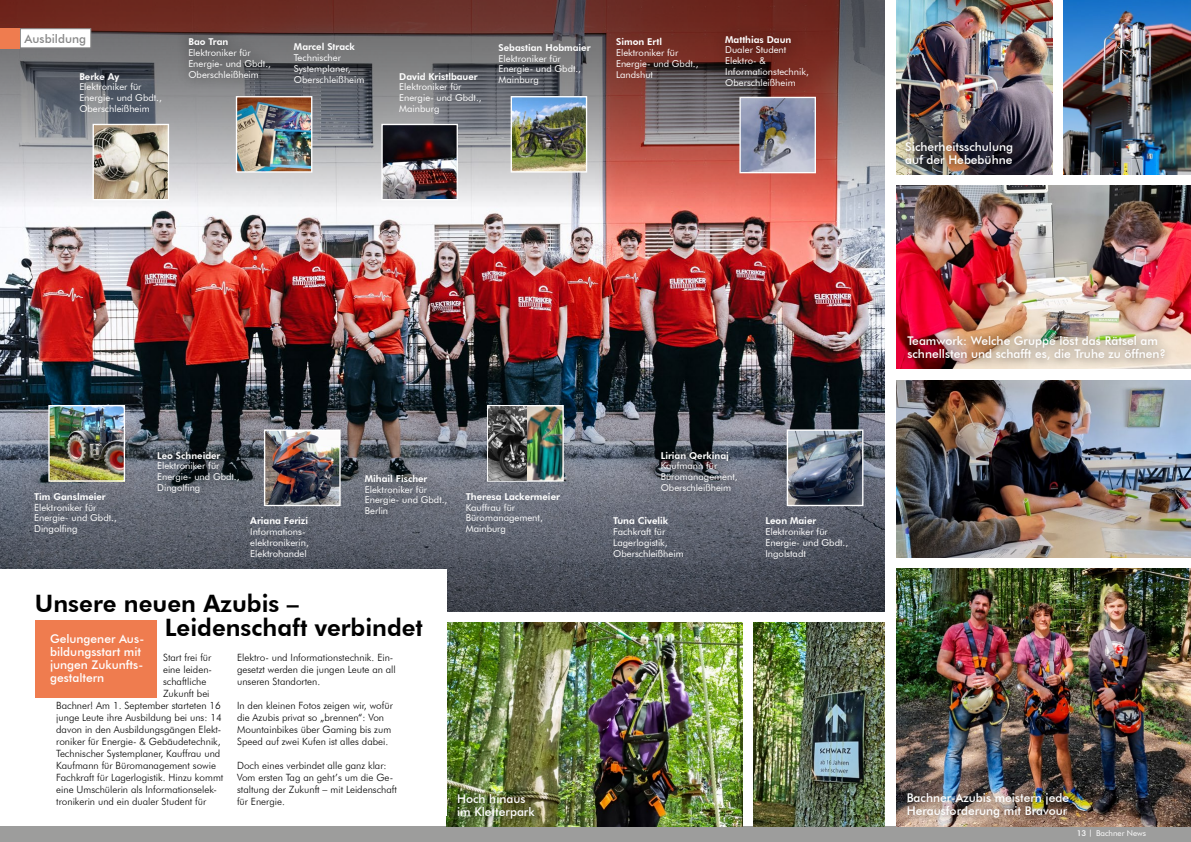
<style>
.page{position:relative;width:1191px;height:842px;background:#fff}
.page>*{position:absolute;margin:0;border:0;box-sizing:border-box;transform-origin:0 0}
.t1{font:800 24px/24px "Futura BT";color:#000}
.t2{font:500 12px/13px "Futura BT";color:#fff}
.t3{font:500 12px "Futura BT";color:#878787}
.t4{font:300 10px/12px "Futura BT";color:#000}
.t5{font:9.5px/10.8px "Futura BT";color:#fff}
.t6{font:800 9.5px "Futura BT";color:#fff}
.t7{font:9.4px/10.8px "Futura BT";color:#fff}
.t8{font:800 9.4px "Futura BT";color:#fff}
.t9{font:8px "Futura BT";color:#fff}
.s1{font-weight:500}
</style>
<div class="page">
<div style="left:0;top:826px;width:1191px;height:16px;background:#9d9d9c"></div>
<img style="left:0;top:208px;width:884px;height:167px">
<svg style="left:0;top:0;width:884px;height:208px;background:#907675"></svg>
<img style="left:896px;top:186px;width:295px;height:183px">
<img style="left:741px;top:105px;width:73px;height:66px">
<div style="left:739px;top:97px;width:77px;height:76px;border:1px solid #fff"></div>
<div style="left:712px;top:23px;width:112px;height:82px;background:#000;opacity:.75"></div>
<img style="left:896px;top:0;width:156px;height:174px">
<img style="left:896px;top:380px;width:295px;height:177px">
<img style="left:1064px;top:0;width:127px;height:175px">
<div style="left:897px;top:134px;width:124px;height:39px;background:#000;opacity:.7"></div>
<div style="left:899px;top:328px;width:274px;height:41px;background:#000;opacity:.7"></div>
<img style="left:896px;top:568px;width:295px;height:258px">
<img style="left:754px;top:622px;width:130px;height:204px">
<div style="left:898px;top:784px;width:179px;height:42px;background:#000;opacity:.7"></div>
<svg style="left:0;top:375px;width:884px;height:236px;background:#4c525d"></svg>
<div style="left:20px;top:28px;width:71px;height:20px;background:#fff;border:1px solid #878787"></div>
<div style="left:0;top:28px;width:20px;height:20px;background:#ef7c4f"></div>
<img style="left:446px;top:622px;width:296px;height:204px">
<img style="left:95px;top:126px;width:72px;height:72px">
<div style="left:93px;top:124px;width:76px;height:76px;border:1px solid #fff"></div>
<div style="left:177px;top:26px;width:103px;height:64px;background:#000;opacity:.74"></div>
<img style="left:238px;top:98px;width:72px;height:73px">
<div style="left:236px;top:96px;width:76px;height:77px;border:1px solid #fff"></div>
<div style="left:0;top:569px;width:446px;height:247px;background:#fff"></div>
<div style="left:36px;top:621px;width:121px;height:77px;background:#ef7c4f"></div>
<div style="left:451px;top:788px;width:94px;height:41px;background:#000;opacity:.7"></div>
<img style="left:50px;top:407px;width:73px;height:73px">
<div style="left:48px;top:405px;width:77px;height:77px;border:1px solid #fff"></div>
<img style="left:266px;top:431px;width:73px;height:73px">
<div style="left:264px;top:429px;width:77px;height:77px;border:1px solid #fff"></div>
<img style="left:526px;top:407px;width:36px;height:73px">
<div style="left:487px;top:405px;width:77px;height:77px;border:1px solid #fff"></div>
<img style="left:488px;top:406px;width:38px;height:74px">
<img style="left:788px;top:431px;width:73px;height:73px">
<div style="left:786px;top:429px;width:77px;height:77px;border:1px solid #fff"></div>
<div style="left:358px;top:468px;width:99px;height:57px;background:#000;opacity:.6"></div>
<div style="left:151px;top:445px;width:98px;height:59px;background:#000;opacity:.6"></div>
<div style="left:654px;top:445px;width:93px;height:57px;background:#000;opacity:.6"></div>
<img style="left:383px;top:126px;width:73px;height:72px">
<div style="left:381px;top:124px;width:77px;height:76px;border:1px solid #fff"></div>
<img style="left:512px;top:98px;width:73px;height:73px">
<div style="left:510px;top:96px;width:77px;height:77px;border:1px solid #fff"></div>
<p class="t3" style="left:25px;top:31px;width:63px">Ausbildung</p>
<p class="t8" style="left:79px;top:70px;width:42px">Berke Ay</p>
<p class="t7" style="left:79px;top:82px;width:84px">Elektroniker für<br>Energie- und Gbdt.,<br>Oberschleißheim</p>
<p class="t8" style="left:188px;top:36px;width:41px">Bao Tran</p>
<p class="t7" style="left:188px;top:47px;width:84px">Elektroniker für<br>Energie- und Gbdt.,<br>Oberschleißheim</p>
<p class="t8" style="left:294px;top:41px;width:62px">Marcel Strack</p>
<p class="t7" style="left:294px;top:52px;width:72px">Technischer<br>Systemplaner,<br>Oberschleißheim</p>
<p class="t8" style="left:399px;top:70px;width:80px">David Kristlbauer</p>
<p class="t7" style="left:399px;top:82px;width:84px">Elektroniker für<br>Energie- und Gbdt.,<br>Mainburg</p>
<p class="t8" style="left:498px;top:42px;width:93px">Sebastian Hobmaier</p>
<p class="t7" style="left:498px;top:53px;width:84px">Elektroniker für<br>Energie- und Gbdt.,<br>Mainburg</p>
<p class="t8" style="left:616px;top:36px;width:47px">Simon Ertl</p>
<p class="t7" style="left:616px;top:47px;width:84px">Elektroniker für<br>Energie- und Gbdt.,<br>Landshut</p>
<p class="t8" style="left:725px;top:34px;width:68px">Matthias Daun</p>
<p class="t7" style="left:725px;top:45px;width:85px">Dualer Student<br>Elektro- &amp;<br>Informationstechnik,<br>Oberschleißheim</p>
<p class="t2" style="left:905px;top:140px;width:109px">Sicherheitsschulung auf der Hebebühne</p>
<p class="t6" style="left:34px;top:491px;width:73px">Tim Ganslmeier</p>
<p class="t5" style="left:34px;top:502px;width:84px">Elektroniker für<br>Energie- und Gbdt.,<br>Dingolfing</p>
<p class="t8" style="left:157px;top:449px;width:65px">Leo Schneider</p>
<p class="t7" style="left:157px;top:460px;width:84px">Elektroniker für<br>Energie- und Gbdt.,<br>Dingolfing</p>
<p class="t6" style="left:250px;top:515px;width:59px">Ariana Ferizi</p>
<p class="t5" style="left:250px;top:526px;width:60px">Informations&shy;elektronikerin,<br>Elektrohandel</p>
<p class="t8" style="left:365px;top:473px;width:64px">Mihail Fischer</p>
<p class="t7" style="left:365px;top:484px;width:84px">Elektroniker für<br>Energie- und Gbdt.,<br>Berlin</p>
<p class="t6" style="left:466px;top:491px;width:96px">Theresa Lackermeier</p>
<p class="t5" style="left:466px;top:502px;width:78px">Kauffrau für<br>Büromanagement,<br>Mainburg</p>
<h1 class="t1" style="left:165px;top:592px;width:260px;text-indent:-130px">Unsere neuen Azubis –<br>Leidenschaft verbindet</h1>
<p class="t2" style="left:50px;top:632px;width:96px">Gelungener Aus&shy;bildungsstart mit jungen Zukunfts&shy;gestaltern</p>
<p class="t4" style="left:163px;top:651px;width:50px">Start frei für eine leiden&shy;schaftliche<br>Zukunft bei</p>
<p class="t4" style="left:237px;top:651px;width:160px">Elektro- und Informationstechnik. Ein&shy;gesetzt werden die jungen Leute an all unseren Standorten.</p>
<p class="t4" style="left:237px;top:699px;width:157px">In den kleinen Fotos zeigen wir, wofür die Azubis privat so „brennen“: Von Mountainbikes über Gaming bis zum Speed auf zwei Kufen ist alles dabei.</p>
<p class="t4" style="left:237px;top:759px;width:161px">Doch eines verbindet alle ganz klar:<br>Vom ersten Tag an geht’s um die Ge&shy;staltung der Zukunft – mit Leidenschaft für Energie.</p>
<p class="t4" style="left:56px;top:699px;width:169px">Bachner! Am 1. September starteten 16 junge Leute ihre Ausbildung bei uns: 14 davon in den Ausbildungsgängen Elekt&shy;roniker für Energie- &amp; Gebäudetechnik, Technischer Systemplaner, Kauffrau und Kaufmann für Büromanagement sowie Fachkraft für Lagerlogistik. Hinzu kommt eine Umschülerin als Informationselek&shy;tronikerin und ein dualer Student für</p>
<p class="t2" style="left:457px;top:792px;width:79px">Hoch hinaus im Kletterpark</p>
<p class="t8" style="left:661px;top:449px;width:70px">Lirian Qerkinaj</p>
<p class="t7" style="left:661px;top:460px;width:78px">Kaufmann für<br>Büromanagement,<br>Oberschleißheim</p>
<p class="t8" style="left:613px;top:515px;width:57px">Tuna Civelik</p>
<p class="t7" style="left:613px;top:526px;width:72px">Fachkraft für<br>Lagerlogistik,<br>Oberschleißheim</p>
<p class="t6" style="left:765px;top:515px;width:52px">Leon Maier</p>
<p class="t5" style="left:765px;top:526px;width:84px">Elektroniker für<br>Energie- und Gbdt.,<br>Ingolstadt</p>
<p class="t2" style="left:907px;top:335px;width:260px">Teamwork: Welche Gruppe löst das Rätsel am schnellsten und schafft es, die Truhe zu öffnen?</p>
<p class="t2" style="left:906px;top:791px;width:164px">Bachner-Azubis meistern jede<br>Herausforderung mit Bravour</p>
<p class="t9" style="left:1076px;top:829px;width:71px"><span class="s1">13</span> <sup>|</sup> Bachner News</p>
</div>
